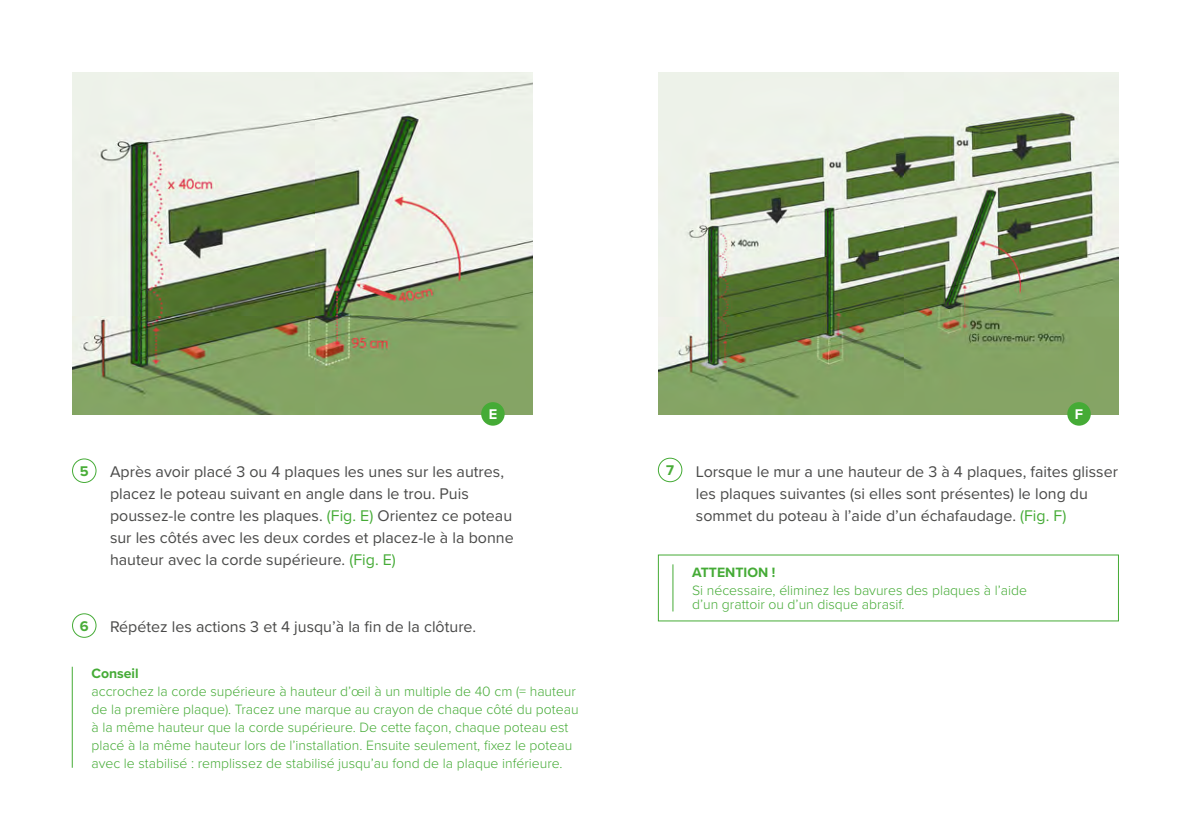
<style>
.page{position:relative;width:1191px;height:840px;background:#fff}
.page>*{position:absolute;margin:0;border:0;box-sizing:border-box;transform-origin:0 0}
.t1{font:16px/22px "Proxima Nova";color:#4a4a49}
.t2{font:700 14.6px "Proxima Nova";color:#49ad38}
.t3{font:700 14.6px "Proxima Nova";color:#fff}
.t4{font:300 14px/18px "Proxima Nova";color:#45ab36}
.t5{font:700 14px "Proxima Nova";color:#45ab36}
.s1{color:#45ab36}
</style>
<div class="page">
<img style="left:72px;top:72px;width:461px;height:342px">
<img style="left:658px;top:72px;width:461px;height:342px">
<div style="left:72px;top:458px;width:24px;height:24px;border:1px solid #45ab36;border-radius:50%"></div>
<div style="left:72px;top:613px;width:24px;height:24px;border:1px solid #45ab36;border-radius:50%"></div>
<div style="left:658px;top:457px;width:24px;height:25px;border:1px solid #45ab36;border-radius:50%"></div>
<hr style="left:72px;top:666px;width:1px;height:101px;background:#45ab36">
<div style="left:481px;top:402px;width:23px;height:23px;background:#45ab36;border-radius:50%"></div>
<div style="left:1067px;top:402px;width:23px;height:23px;background:#45ab36;border-radius:50%"></div>
<hr style="left:672px;top:564px;width:1px;height:47px;background:#45ab36">
<p class="t3" style="left:488px;top:403px;width:10px">E</p>
<p class="t3" style="left:1075px;top:403px;width:10px">F</p>
<p class="t2" style="left:80px;top:460px;width:10px">5</p>
<p class="t1" style="left:110px;top:460px;width:405px">Après avoir placé 3 ou 4 plaques les unes sur les autres, placez le poteau suivant en angle dans le trou. Puis poussez-le contre les plaques. <span class="s1">(Fig. E)</span> Orientez ce poteau sur les côtés avec les deux cordes et placez-le à la bonne hauteur avec la corde supérieure. <span class="s1">(Fig. E)</span></p>
<p class="t2" style="left:80px;top:614px;width:10px">6</p>
<p class="t1" style="left:110px;top:614px;width:368px">Répétez les actions 3 et 4 jusqu’à la fin de la clôture.</p>
<p class="t5" style="left:91px;top:662px;width:49px">Conseil</p>
<p class="t4" style="left:91px;top:681px;width:488px">accrochez la corde supérieure à hauteur d’œil à un multiple de 40 cm (= hauteur de la première plaque). Tracez une marque au crayon de chaque côté du poteau à la même hauteur que la corde supérieure. De cette façon, chaque poteau est placé à la même hauteur lors de l’installation. Ensuite seulement, fixez le poteau avec le stabilisé : remplissez de stabilisé jusqu’au fond de la plaque inférieure.</p>
<p class="t2" style="left:666px;top:459px;width:9px">7</p>
<p class="t1" style="left:696px;top:459px;width:423px">Lorsque le mur a une hauteur de 3 à 4 plaques, faites glisser les plaques suivantes (si elles sont présentes) le long du sommet du poteau à l’aide d’un échafaudage. <span class="s1">(Fig. F)</span></p>
<p class="t5" style="left:692px;top:561px;width:85px">ATTENTION !</p>
<p class="t4" style="left:692px;top:582px;width:336px;line-height:14px">Si nécessaire, éliminez les bavures des plaques à l’aide d’un grattoir ou d’un disque abrasif.</p>
</div>
